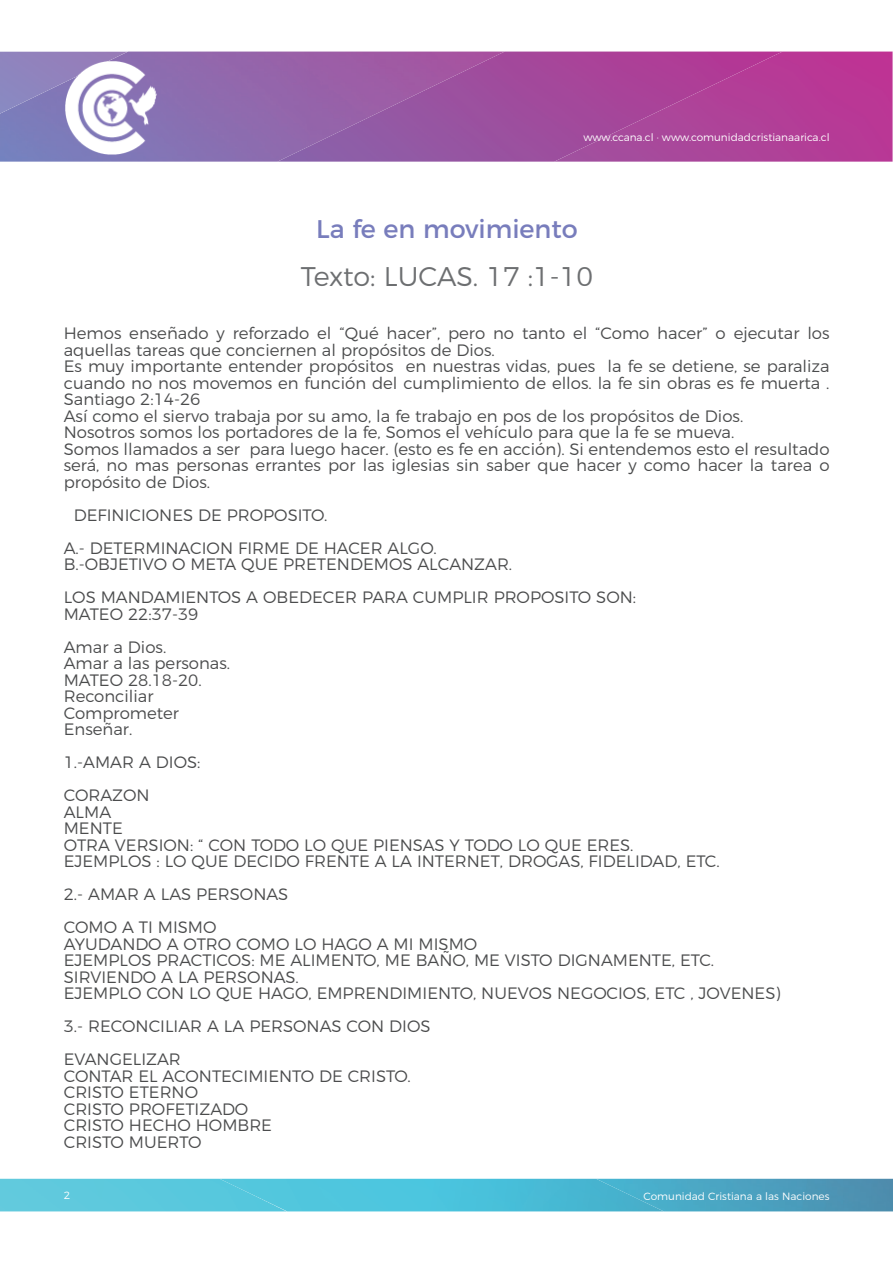
<style>
.page{position:relative;width:893px;height:1263px;background:#fff}
.page>*{position:absolute;margin:0;border:0;box-sizing:border-box;transform-origin:0 0}
.t1{font:300 27px "Montserrat";color:#6d6f71}
.t2{font:25.5px "Montserrat";color:#787dbc}
.t3{font:300 16.5px/16.5px "Montserrat";color:#4b4c4d;text-align:justify}
.t4{font:300 10.5px "Montserrat";color:#fff}
</style>
<div class="page">
<div style="left:0;top:1179px;width:220px;height:32px;background:#5dc9dd"></div>
<img style="left:220px;top:1179px;width:376px;height:32px">
<img style="left:596px;top:1179px;width:297px;height:32px">
<div style="left:782px;top:52px;width:111px;height:110px;background:#b83896"></div>
<img style="left:0;top:52px;width:277px;height:110px">
<img style="left:277px;top:52px;width:505px;height:110px">
<img style="left:64px;top:58px;width:94px;height:98px">
<p class="t4" style="left:583px;top:129px;width:248px">www.ccana.cl · www.comunidadcristianaarica.cl</p>
<p class="t2" style="left:316px;top:208px;width:263px">La fe en movimiento</p>
<p class="t1" style="left:301px;top:255px;width:294px">Texto: LUCAS. 17 :1-10</p>
<p class="t3" style="left:64px;top:324px;width:767px">Hemos enseñado y reforzado el “Qué hacer”, pero no tanto el “Como hacer” o ejecutar los aquellas tareas que conciernen al propósitos de Dios.</p>
<p class="t3" style="left:64px;top:357px;width:767px">Es muy importante entender propósitos en nuestras vidas, pues la fe se detiene, se paraliza cuando no nos movemos en función del cumplimiento de ellos. la fe sin obras es fe muerta .<br>Santiago 2:14-26</p>
<p class="t3" style="left:64px;top:406px;width:681px">Así como el siervo trabaja por su amo, la fe trabajo en pos de los propósitos de Dios.</p>
<p class="t3" style="left:64px;top:423px;width:672px">Nosotros somos los portadores de la fe, Somos el vehículo para que la fe se mueva.</p>
<p class="t3" style="left:64px;top:439px;width:767px">Somos llamados a ser para luego hacer. (esto es fe en acción). Si entendemos esto el resultado será, no mas personas errantes por las iglesias sin saber que hacer y como hacer la tarea o propósito de Dios.</p>
<p class="t3" style="left:74px;top:505px;width:255px">DEFINICIONES DE PROPOSITO.</p>
<p class="t3" style="left:64px;top:538px;width:374px">A.- DETERMINACION FIRME DE HACER ALGO.</p>
<p class="t3" style="left:64px;top:555px;width:450px">B.-OBJETIVO O META QUE PRETENDEMOS ALCANZAR.</p>
<p class="t3" style="left:64px;top:588px;width:574px">LOS MANDAMIENTOS A OBEDECER PARA CUMPLIR PROPOSITO SON:</p>
<p class="t3" style="left:64px;top:604px;width:136px">MATEO 22:37-39</p>
<p class="t3" style="left:64px;top:637px;width:104px">Amar a Dios.</p>
<p class="t3" style="left:64px;top:654px;width:168px">Amar a las personas.</p>
<p class="t3" style="left:64px;top:670px;width:139px">MATEO 28.18-20.</p>
<p class="t3" style="left:64px;top:687px;width:91px">Reconciliar</p>
<p class="t3" style="left:64px;top:703px;width:117px">Comprometer</p>
<p class="t3" style="left:64px;top:720px;width:70px">Enseñar.</p>
<p class="t3" style="left:64px;top:753px;width:138px">1.-AMAR A DIOS:</p>
<p class="t3" style="left:64px;top:786px;width:87px">CORAZON</p>
<p class="t3" style="left:64px;top:802px;width:49px">ALMA</p>
<p class="t3" style="left:64px;top:819px;width:61px">MENTE</p>
<p class="t3" style="left:64px;top:835px;width:571px">OTRA VERSION: “ CON TODO LO QUE PIENSAS Y TODO LO QUE ERES.</p>
<p class="t3" style="left:64px;top:852px;width:657px">EJEMPLOS : LO QUE DECIDO FRENTE A LA INTERNET, DROGAS, FIDELIDAD, ETC.</p>
<p class="t3" style="left:64px;top:885px;width:226px">2.- AMAR A LAS PERSONAS</p>
<p class="t3" style="left:64px;top:918px;width:154px">COMO A TI MISMO</p>
<p class="t3" style="left:64px;top:934px;width:415px">AYUDANDO A OTRO COMO LO HAGO A MI MISMO</p>
<p class="t3" style="left:64px;top:951px;width:652px">EJEMPLOS PRACTICOS: ME ALIMENTO, ME BAÑO, ME VISTO DIGNAMENTE, ETC.</p>
<p class="t3" style="left:64px;top:967px;width:237px">SIRVIENDO A LA PERSONAS.</p>
<p class="t3" style="left:64px;top:984px;width:718px">EJEMPLO CON LO QUE HAGO, EMPRENDIMIENTO, NUEVOS NEGOCIOS, ETC , JOVENES)</p>
<p class="t3" style="left:64px;top:1017px;width:368px">3.- RECONCILIAR A LA PERSONAS CON DIOS</p>
<p class="t3" style="left:64px;top:1050px;width:119px">EVANGELIZAR</p>
<p class="t3" style="left:64px;top:1066px;width:349px">CONTAR EL ACONTECIMIENTO DE CRISTO.</p>
<p class="t3" style="left:64px;top:1083px;width:136px">CRISTO ETERNO</p>
<p class="t3" style="left:64px;top:1099px;width:186px">CRISTO PROFETIZADO</p>
<p class="t3" style="left:64px;top:1116px;width:210px">CRISTO HECHO HOMBRE</p>
<p class="t3" style="left:64px;top:1132px;width:139px">CRISTO MUERTO</p>
<p class="t4" style="left:64px;top:1187px;width:8px">2</p>
<p class="t4" style="left:644px;top:1188px;width:187px">Comunidad Cristiana a las Naciones</p>
</div>
